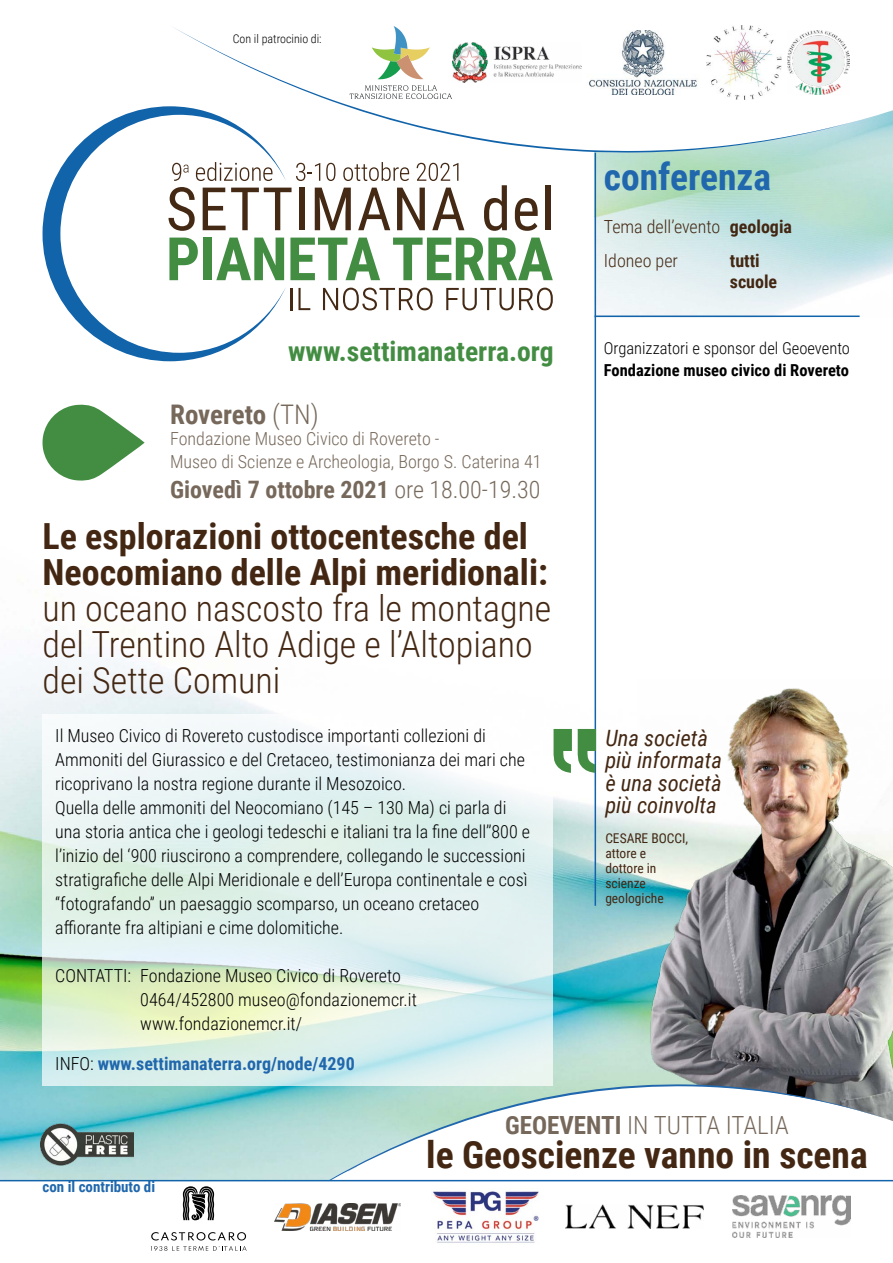
<style>
.page{position:relative;width:893px;height:1263px;background:#fff}
.page>*{position:absolute;margin:0;border:0;box-sizing:border-box;transform-origin:0 0}
.t1{font:700 37.5px "Roboto Condensed";color:#432713}
.t2{font:700 37.5px "Roboto Condensed";color:#2067ad}
.t3{font:300 36px/36px "Roboto Condensed";color:#432713}
.t4{font:700 36px/36px "Roboto Condensed";color:#432713}
.t5{font:700 27.6px "Roboto Condensed";color:#438d43}
.t6{font:700 27px "Roboto Condensed";letter-spacing:-.005em;color:#76685a}
.t7{font:300 25.05px "Roboto Condensed";color:#76685a}
.t8{font:700 24px "Roboto Condensed";color:#76685a}
.t9{font:italic 22.5px/22.5px "Roboto Condensed";color:#432713}
.t10{font:300 18px/24px "Roboto Condensed";color:#000}
.t11{font:300 18px/22.5px "Roboto Condensed";color:#76685a}
.t12{font:700 18px "Roboto Condensed";color:#2067ad}
.t13{font:300 18px/33.6px "Roboto Condensed";color:#432713}
.t14{font:700 18px/21.6px "Roboto Condensed";color:#432713}
.t15{font:300 16.5px "Roboto Condensed";color:#000}
.t16{font:700 16.5px "Roboto Condensed";color:#000}
.t17{font:700 15px "Roboto Condensed";color:#2067ad}
.t18{font:13.5px/15px "Roboto Condensed";color:#432713}
.t19{font:300 12px "Roboto Condensed";color:#000}
.s1{font-weight:300}
.s2{font-weight:300;color:#000}
.s3{font-weight:700}
</style>
<div class="page">
<img style="left:0;top:485px;width:638px;height:695px">
<svg style="left:286px;top:188px;width:6px;height:5px"></svg>
<div style="left:299px;top:188px;width:5px;height:42px;background:#442915"></div>
<svg style="left:315px;top:188px;width:36px;height:42px"></svg>
<svg style="left:358px;top:188px;width:32px;height:42px"></svg>
<svg style="left:397px;top:188px;width:28px;height:42px"></svg>
<svg style="left:432px;top:188px;width:32px;height:42px"></svg>
<svg style="left:484px;top:185px;width:23px;height:46px"></svg>
<svg style="left:515px;top:198px;width:23px;height:33px"></svg>
<div style="left:545px;top:185px;width:5px;height:45px;background:#442915"></div>
<svg style="left:290px;top:238px;width:90px;height:42px"></svg>
<svg style="left:393px;top:238px;width:160px;height:42px"></svg>
<hr style="left:290px;top:288px;width:3px;height:22px;background:#442915">
<svg style="left:298px;top:288px;width:12px;height:22px"></svg>
<svg style="left:323px;top:288px;width:110px;height:22px"></svg>
<svg style="left:446px;top:288px;width:107px;height:22px"></svg>
<svg style="left:43px;top:122px;width:243px;height:239px"></svg>
<svg style="left:172px;top:163px;width:17px;height:18px"></svg>
<svg style="left:196px;top:162px;width:76px;height:19px"></svg>
<svg style="left:296px;top:163px;width:24px;height:18px"></svg>
<svg style="left:326px;top:163px;width:9px;height:18px"></svg>
<svg style="left:343px;top:162px;width:66px;height:19px"></svg>
<svg style="left:417px;top:163px;width:41px;height:18px"></svg>
<img style="left:594px;top:153px;width:299px;height:164px">
<svg style="left:43px;top:714px;width:510px;height:372px"></svg>
<img style="left:638px;top:688px;width:255px;height:397px">
<hr style="left:595px;top:153px;width:1px;height:753px;background:#1163aa">
<hr style="left:595px;top:315px;width:265px;height:2px;background:#1163aa">
<svg style="left:43px;top:404px;width:102px;height:77px"></svg>
<svg style="left:554px;top:729px;width:42px;height:44px"></svg>
<img style="left:41px;top:1121px;width:92px;height:45px">
<svg style="left:109px;top:25px;width:784px;height:128px"></svg>
<svg style="left:170px;top:26px;width:690px;height:127px"></svg>
<svg style="left:372px;top:26px;width:58px;height:53px"></svg>
<svg style="left:350px;top:85px;width:102px;height:14px"></svg>
<img style="left:453px;top:43px;width:129px;height:39px">
<img style="left:587px;top:31px;width:112px;height:63px">
<img style="left:787px;top:30px;width:62px;height:65px">
<img style="left:707px;top:26px;width:74px;height:73px">
<svg style="left:269px;top:1084px;width:617px;height:96px"></svg>
<img style="left:732px;top:1196px;width:118px;height:41px">
<hr style="left:0;top:1180px;width:893px;height:1px;background:#1163aa">
<svg style="left:151px;top:1232px;width:95px;height:8px"></svg>
<svg style="left:151px;top:1246px;width:96px;height:5px"></svg>
<svg style="left:183px;top:1186px;width:31px;height:34px"></svg>
<img style="left:274px;top:1203px;width:127px;height:27px">
<img style="left:431px;top:1191px;width:108px;height:52px">
<img style="left:566px;top:1205px;width:138px;height:23px">
<p class="t19" style="left:233px;top:30px;width:90px">Con il patrocinio di:</p>
<h3 class="t5" style="left:288px;top:332px;width:267px">www.settimanaterra.org</h3>
<h3 class="t6" style="left:170px;top:396px;width:150px">Rovereto <span class="s1">(TN)</span></h3>
<p class="t11" style="left:170px;top:427px;width:373px">Fondazione Museo Civico di Rovereto -<br>Museo di Scienze e Archeologia, Borgo S. Caterina 41</p>
<h3 class="t8" style="left:170px;top:472px;width:372px">Giovedì 7 ottobre 2021 <span class="s1">ore 18.00-19.30</span></h3>
<h2 class="t4" style="left:43px;top:517px;width:507px">Le esplorazioni ottocentesche del<br>Neocomiano delle Alpi meridionali:</h2>
<h2 class="t3" style="left:43px;top:589px;width:510px">un oceano nascosto fra le montagne del Trentino Alto Adige e l’Altopiano dei Sette Comuni</h2>
<p class="t10" style="left:55px;top:723px;width:476px">Il Museo Civico di Rovereto custodisce importanti collezioni di Ammoniti del Giurassico e del Cretaceo, testimonianza dei mari che ricoprivano la nostra regione durante il Mesozoico.<br>Quella delle ammoniti del Neocomiano (145 – 130 Ma) ci parla di una storia antica che i geologi tedeschi e italiani tra la fine dell’’800 e l’inizio del ‘900 riuscirono a comprendere, collegando le successioni stratigrafiche delle Alpi Meridionale e dell’Europa continentale e così “fotografando” un paesaggio scomparso, un oceano cretaceo affiorante fra altipiani e cime dolomitiche.</p>
<p class="t10" style="left:140px;top:963px;width:278px;text-indent:-85px">CONTATTI: Fondazione Museo Civico di Rovereto<br>0464/452800 museo@fondazionemcr.it www.fondazionemcr.it/</p>
<p class="t12" style="left:55px;top:1051px;width:301px"><span class="s2">INFO:</span> www.settimanaterra.org/node/4290</p>
<h1 class="t2" style="left:604px;top:150px;width:169px">conferenza</h1>
<p class="t13" style="left:604px;top:209px;width:190px">Tema dell’evento <span class="s3">geologia<br></span>Idoneo per</p>
<p class="t14" style="left:730px;top:249px;width:49px">tutti scuole</p>
<p class="t15" style="left:604px;top:336px;width:248px">Organizzatori e sponsor del Geoevento</p>
<p class="t16" style="left:604px;top:359px;width:247px">Fondazione museo civico di Rovereto</p>
<p class="t9" style="left:605px;top:726px;width:118px">Una società più informata è una società più coinvolta</p>
<p class="t18" style="left:605px;top:830px;width:84px">CESARE BOCCI, attore e<br>dottore in scienze geologiche</p>
<p class="t17" style="left:43px;top:1176px;width:114px">con il contributo di</p>
<h3 class="t7" style="left:505px;top:1107px;width:285px"><span class="s3">GEOEVENTI</span> IN TUTTA ITALIA</h3>
<h1 class="t1" style="left:426px;top:1128px;width:443px">le Geoscienze vanno in scena</h1>
</div>
